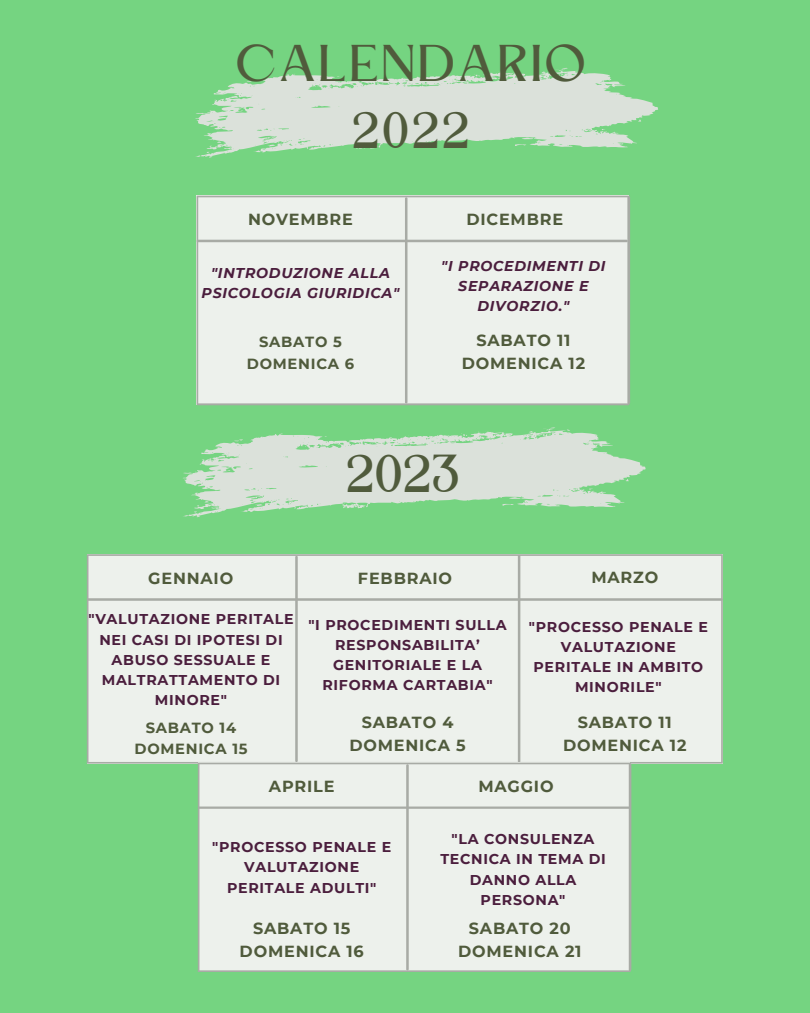
<style>
.page{position:relative;width:810px;height:1013px;background:#fff}
.page>*{position:absolute;margin:0;border:0;box-sizing:border-box;transform-origin:0 0}
.t1{font:49.8px "Kingred Serif";color:#505b3c}
.t2{font:48.2px/66.9px "Kingred Serif";letter-spacing:.05em;color:#505b3c;text-align:center}
.t3{font:700 16px/23.1px "Montserrat";letter-spacing:.05em;color:#505b3c;text-align:center}
.t4{font:700 14.7px/21px "Montserrat";letter-spacing:.05em;color:#505b3c;text-align:center}
.t5{font:700 14.2px/20.2px "Montserrat";letter-spacing:.05em;color:#4b1e3d;text-align:center}
.t6{font:italic 700 14.2px/20.2px "Montserrat";letter-spacing:.05em;color:#4b1e3d;text-align:center}
</style>
<div class="page">
<div style="left:0;top:0;width:810px;height:1012px;background:#75d481"></div>
<svg style="left:195px;top:70px;width:463px;height:87px;fill:#dbe1da"></svg>
<svg style="left:515px;top:138px;width:18px;height:8px"></svg>
<svg style="left:268px;top:144px;width:7px;height:2px"></svg>
<svg style="left:195px;top:155px;width:6px;height:2px"></svg>
<svg style="left:247px;top:80px;width:8px;height:2px"></svg>
<svg style="left:207px;top:141px;width:14px;height:17px"></svg>
<svg style="left:474px;top:74px;width:6px;height:4px"></svg>
<svg style="left:602px;top:129px;width:6px;height:4px"></svg>
<svg style="left:556px;top:68px;width:12px;height:7px"></svg>
<svg style="left:487px;top:71px;width:14px;height:10px"></svg>
<div style="left:197px;top:196px;width:432px;height:209px;background:#edf1ec"></div>
<hr style="left:198px;top:240px;width:429px;height:2px;background:#a8aba5">
<hr style="left:405px;top:198px;width:2px;height:204px;background:#a8aba5">
<hr style="left:628px;top:197px;width:2px;height:206px;background:#a8aba5">
<div style="left:87px;top:554px;width:636px;height:209px;background:#edf1ec"></div>
<hr style="left:88px;top:598px;width:634px;height:2px;background:#a8aba5">
<hr style="left:295px;top:557px;width:3px;height:204px;background:#a8aba5">
<hr style="left:518px;top:556px;width:2px;height:205px;background:#a8aba5">
<svg style="left:183px;top:430px;width:463px;height:86px;fill:#dbe1da"></svg>
<svg style="left:502px;top:497px;width:19px;height:9px"></svg>
<svg style="left:255px;top:503px;width:8px;height:3px"></svg>
<svg style="left:234px;top:439px;width:9px;height:2px"></svg>
<svg style="left:194px;top:500px;width:15px;height:17px"></svg>
<svg style="left:461px;top:433px;width:6px;height:4px"></svg>
<svg style="left:589px;top:488px;width:6px;height:4px"></svg>
<svg style="left:543px;top:427px;width:12px;height:8px"></svg>
<svg style="left:474px;top:431px;width:14px;height:9px"></svg>
<div style="left:198px;top:762px;width:433px;height:210px;background:#edf1ec"></div>
<hr style="left:199px;top:806px;width:430px;height:2px;background:#a8aba5">
<hr style="left:406px;top:765px;width:3px;height:204px;background:#a8aba5">
<hr style="left:629px;top:764px;width:2px;height:205px;background:#a8aba5">
<h2 class="t2" style="left:237px;top:36px;width:352px">CALENDARIO<br>2022</h2>
<p class="t3" style="left:248px;top:208px;width:106px">NOVEMBRE</p>
<p class="t3" style="left:466px;top:208px;width:98px">DICEMBRE</p>
<p class="t6" style="left:202px;top:263px;width:199px">"INTRODUZIONE ALLA<br>PSICOLOGIA GIURIDICA"</p>
<p class="t6" style="left:441px;top:255px;width:166px">"I PROCEDIMENTI DI<br>SEPARAZIONE E<br>DIVORZIO."</p>
<p class="t4" style="left:247px;top:332px;width:109px">SABATO 5<br>DOMENICA 6</p>
<p class="t3" style="left:462px;top:328px;width:125px">SABATO 11<br>DOMENICA 12</p>
<h1 class="t1" style="left:348px;top:454px;width:116px">2023</h1>
<p class="t3" style="left:148px;top:566px;width:86px">GENNAIO</p>
<p class="t3" style="left:358px;top:566px;width:96px">FEBBRAIO</p>
<p class="t3" style="left:591px;top:566px;width:68px">MARZO</p>
<p class="t5" style="left:88px;top:609px;width:207px">"VALUTAZIONE PERITALE<br>NEI CASI DI IPOTESI DI<br>ABUSO SESSUALE E<br>MALTRATTAMENTO DI<br>MINORE"</p>
<p class="t5" style="left:308px;top:614px;width:200px">"I PROCEDIMENTI SULLA<br>RESPONSABILITA’<br>GENITORIALE E LA<br>RIFORMA CARTABIA"</p>
<p class="t5" style="left:529px;top:616px;width:180px">"PROCESSO PENALE E<br>VALUTAZIONE<br>PERITALE IN AMBITO<br>MINORILE"</p>
<p class="t4" style="left:134px;top:717px;width:115px">SABATO 14<br>DOMENICA 15</p>
<p class="t3" style="left:349px;top:711px;width:118px">SABATO 4<br>DOMENICA 5</p>
<p class="t3" style="left:563px;top:711px;width:125px">SABATO 11<br>DOMENICA 12</p>
<p class="t3" style="left:269px;top:774px;width:67px">APRILE</p>
<p class="t3" style="left:478px;top:774px;width:77px">MAGGIO</p>
<p class="t5" style="left:212px;top:836px;width:180px">"PROCESSO PENALE E<br>VALUTAZIONE<br>PERITALE ADULTI"</p>
<p class="t5" style="left:440px;top:828px;width:167px">"LA CONSULENZA<br>TECNICA IN TEMA DI<br>DANNO ALLA<br>PERSONA"</p>
<p class="t3" style="left:240px;top:916px;width:126px">SABATO 15<br>DOMENICA 16</p>
<p class="t3" style="left:458px;top:916px;width:125px">SABATO 20<br>DOMENICA 21</p>
</div>
